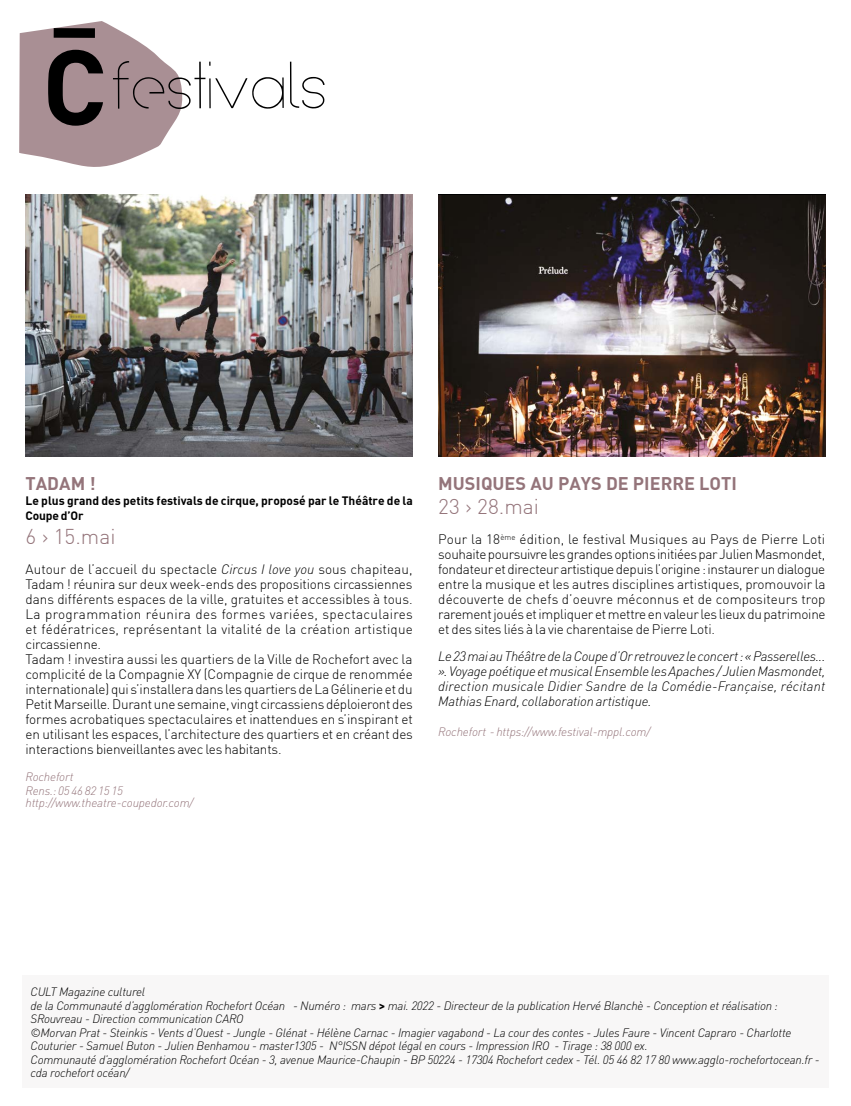
<style>
.page{position:relative;width:851px;height:1106px;background:#fff}
.page>*{position:absolute;margin:0;border:0;box-sizing:border-box;transform-origin:0 0}
.t1{font:56.1px "Arual";letter-spacing:-.005em;color:#000}
.t2{font:300 21px "DIN";color:#94747a}
.t3{font:18px "DIN Bold";color:#94747a}
.t4{font:300 13.5px/15px "DIN";letter-spacing:-.01em;color:#000}
.t5{font:italic 300 13.5px/15px "DINOT";letter-spacing:-.01em;color:#000;text-align:justify}
.t6{font:italic 300 12px/13.5px "DINOT";letter-spacing:-.02em;color:#000}
.t7{font:italic 300 12px/13.5px "DINOT";letter-spacing:-.01em;color:#94747a}
.t8{font:12px/15px "DIN Bold";color:#000}
.s1{font-family:"DINOT";font-style:italic}
.s2{font-family:"DIN Bold";font-weight:400;font-style:normal}
</style>
<div class="page">
<svg style="left:19px;top:21px;width:164px;height:146px"></svg>
<div style="left:22px;top:975px;width:806px;height:112px;background:#f8f7f7"></div>
<img style="left:26px;top:194px;width:386px;height:262px">
<img style="left:438px;top:196px;width:387px;height:260px">
<h1 class="t1" style="left:111px;top:51px;width:217px">festivals</h1>
<h3 class="t3" style="left:26px;top:472px;width:72px">TADAM !</h3>
<p class="t8" style="left:26px;top:493px;width:389px">Le plus grand des petits festivals de cirque, proposé par le Théâtre de la<br>Coupe d’Or</p>
<h2 class="t2" style="left:26px;top:523px;width:91px">6 &gt; 15.mai</h2>
<p class="t4" style="left:26px;top:561px;width:389px">Autour de l’accueil du spectacle <span class="s1">Circus I love you</span> sous chapiteau, Tadam ! réunira sur deux week-ends des propositions circassiennes dans différents espaces de la ville, gratuites et accessibles à tous.<br>La programmation réunira des formes variées, spectaculaires et fédératrices, représentant la vitalité de la création artistique circassienne.<br>Tadam ! investira aussi les quartiers de la Ville de Rochefort avec la complicité de la Compagnie XY (Compagnie de cirque de renommée internationale) qui s’installera dans les quartiers de La Gélinerie et du Petit Marseille. Durant une semaine, vingt circassiens déploieront des formes acrobatiques spectaculaires et inattendues en s’inspirant et en utilisant les espaces, l’architecture des quartiers et en créant des interactions bienveillantes avec les habitants.</p>
<p class="t7" style="left:26px;top:770px;width:99px">Rochefort<br>Rens.: 05 46 82 15 15</p>
<p class="t7" style="left:26px;top:795px;width:169px">http://www.theatre-coupedor.com/</p>
<h3 class="t3" style="left:438px;top:472px;width:300px">MUSIQUES AU PAYS DE PIERRE LOTI</h3>
<h2 class="t2" style="left:438px;top:493px;width:102px">23 &gt; 28.mai</h2>
<p class="t4" style="left:438px;top:531px;width:389px;text-align:justify">Pour la 18<sup>ème</sup> édition, le festival Musiques au Pays de Pierre Loti souhaite poursuivre les grandes options initiées par Julien Masmondet, fondateur et directeur artistique depuis l’origine: instaurer un dialogue entre la musique et les autres disciplines artistiques, promouvoir la découverte de chefs d’oeuvre méconnus et de compositeurs trop rarement joués et impliquer et mettre en valeur les lieux du patrimoine et des sites liés à la vie charentaise de Pierre Loti.</p>
<p class="t5" style="left:438px;top:648px;width:388px">Le 23 mai au Théâtre de la Coupe d’Or retrouvez le concert : « Passerelles... ». Voyage poétique et musical Ensemble les Apaches / Julien Masmondet, direction musicale Didier Sandre de la Comédie-Française, récitant Mathias Enard, collaboration artistique.</p>
<p class="t7" style="left:438px;top:725px;width:213px">Rochefort - https://www.festival-mppl.com/</p>
<p class="t6" style="left:31px;top:984px;width:790px">CULT Magazine culturel<br>de la Communauté d’agglomération Rochefort Océan - Numéro : mars <span class="s2">&gt;</span> mai. 2022 - Directeur de la publication Hervé Blanchè - Conception et réalisation :<br>SRouvreau - Direction communication CARO<br>©Morvan Prat - Steinkis - Vents d’Ouest - Jungle - Glénat - Hélène Carnac - Imagier vagabond - La cour des contes - Jules Faure - Vincent Capraro - Charlotte Couturier - Samuel Buton - Julien Benhamou - master1305 - N°ISSN dépot légal en cours - Impression IRO - Tirage : 38 000 ex.<br>Communauté d’agglomération Rochefort Océan - 3, avenue Maurice-Chaupin - BP 50224 - 17304 Rochefort cedex - Tél. 05 46 82 17 80 www.agglo-rochefortocean.fr - cda rochefort océan/</p>
</div>
